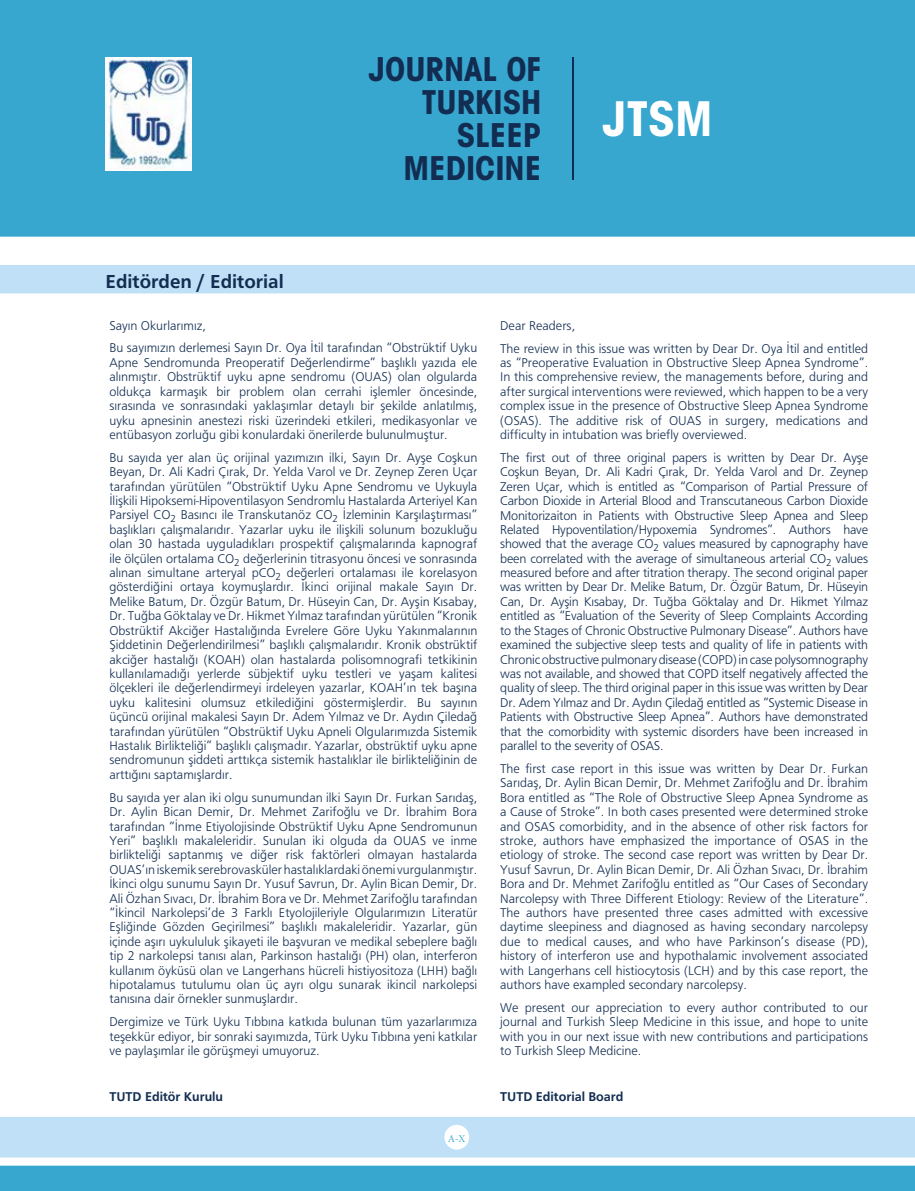
<style>
.page{position:relative;width:915px;height:1191px;background:#fff}
.page>*{position:absolute;margin:0;border:0;box-sizing:border-box;transform-origin:0 0}
.t1{font:48px "Avant Garde Cond Bold Tr";color:#fff}
.t2{font:33px/33px "Avant Garde Cond Bold Tr";color:#122d51;text-align:right}
.t3{font:500 19.5px "Frutus";color:#122d51}
.t4{font:300 13.2px/14.4px "Frutus";color:#122d51;text-align:justify}
.t5{font:500 13.2px "Frutus";color:#122d51}
.t6{font:10.5px "Berkeley Regular Tr";color:#38a7cf}
</style>
<div class="page">
<div style="left:0;top:0;width:914px;height:237px;background:#38a7cf"></div>
<div style="left:0;top:1117px;width:914px;height:40px;background:#bfe0f6"></div>
<div style="left:0;top:1165px;width:914px;height:26px;background:#38a7cf"></div>
<img style="left:105px;top:57px;width:87px;height:113px">
<hr style="left:572px;top:57px;width:1px;height:123px;background:#122d51">
<div style="left:444px;top:1124px;width:25px;height:25px;background:#fff;border-radius:50%"></div>
<div style="left:0;top:265px;width:914px;height:28px;background:#bfe0f6"></div>
<h2 class="t2" style="left:368px;top:52px;width:174px">JOURNAL OF<br>TURKISH<br>SLEEP<br>MEDICINE</h2>
<h1 class="t1" style="left:602px;top:88px;width:111px">JTSM</h1>
<h3 class="t3" style="left:106px;top:270px;width:179px">Editörden / Editorial</h3>
<p class="t4" style="left:109px;top:313px;width:369px;line-height:23px">Sayın Okurlarımız,<br>Bu sayımızın derlemesi Sayın Dr. Oya İtil tarafından “Obstrüktif Uyku</p>
<p class="t4" style="left:109px;top:355px;width:369px">Apne Sendromunda Preoperatif Değerlendirme” başlıklı yazıda ele alınmıştır. Obstrüktif uyku apne sendromu (OUAS) olan olgularda oldukça karmaşık bir problem olan cerrahi işlemler öncesinde, sırasında ve sonrasındaki yaklaşımlar detaylı bir şekilde anlatılmış, uyku apnesinin anestezi riski üzerindeki etkileri, medikasyonlar ve entübasyon zorluğu gibi konulardaki önerilerde bulunulmuştur.</p>
<p class="t4" style="left:109px;top:450px;width:369px">Bu sayıda yer alan üç orijinal yazımızın ilki, Sayın Dr. Ayşe Coşkun Beyan, Dr. Ali Kadri Çırak, Dr. Yelda Varol ve Dr. Zeynep Zeren Uçar tarafından yürütülen “Obstrüktif Uyku Apne Sendromu ve Uykuyla İlişkili Hipoksemi-Hipoventilasyon Sendromlu Hastalarda Arteriyel Kan Parsiyel CO<sub>2</sub> Basıncı ile Transkutanöz CO<sub>2</sub> İzleminin Karşılaştırması” başlıkları çalışmalarıdır. Yazarlar uyku ile ilişkili solunum bozukluğu olan 30 hastada uyguladıkları prospektif çalışmalarında kapnograf ile ölçülen ortalama CO<sub>2</sub> değerlerinin titrasyonu öncesi ve sonrasında alınan simultane arteryal pCO<sub>2</sub> değerleri ortalaması ile korelasyon gösterdiğini ortaya koymuşlardır. İkinci orijinal makale Sayın Dr.<br>Melike Batum, Dr. Özgür Batum, Dr. Hüseyin Can, Dr. Ayşin Kısabay, Dr. Tuğba Göktalay ve Dr. Hikmet Yılmaz tarafından yürütülen “Kronik Obstrüktif Akciğer Hastalığında Evrelere Göre Uyku Yakınmalarının Şiddetinin Değerlendirilmesi” başlıklı çalışmalarıdır. Kronik obstrüktif akciğer hastalığı (KOAH) olan hastalarda polisomnografi tetkikinin kullanılamadığı yerlerde sübjektif uyku testleri ve yaşam kalitesi ölçekleri ile değerlendirmeyi irdeleyen yazarlar, KOAH’ın tek başına uyku kalitesini olumsuz etkilediğini göstermişlerdir. Bu sayının üçüncü orijinal makalesi Sayın Dr. Adem Yılmaz ve Dr. Aydın Çiledağ tarafından yürütülen “Obstrüktif Uyku Apneli Olgularımızda Sistemik Hastalık Birlikteliği” başlıklı çalışmadır. Yazarlar, obstrüktif uyku apne sendromunun şiddeti arttıkça sistemik hastalıklar ile birlikteliğinin de arttığını saptamışlardır.</p>
<p class="t4" style="left:109px;top:790px;width:369px">Bu sayıda yer alan iki olgu sunumundan ilki Sayın Dr. Furkan Sarıdaş, Dr. Aylin Bican Demir, Dr. Mehmet Zarifoğlu ve Dr. İbrahim Bora tarafından “İnme Etiyolojisinde Obstrüktif Uyku Apne Sendromunun Yeri” başlıklı makaleleridir. Sunulan iki olguda da OUAS ve inme birlikteliği saptanmış ve diğer risk faktörleri olmayan hastalarda OUAS’ın iskemik serebrovasküler hastalıklardaki önemi vurgulanmıştır.<br>İkinci olgu sunumu Sayın Dr. Yusuf Savrun, Dr. Aylin Bican Demir, Dr.<br>Ali Özhan Sıvacı, Dr. İbrahim Bora ve Dr. Mehmet Zarifoğlu tarafından “İkincil Narkolepsi’de 3 Farklı Etyolojileriyle Olgularımızın Literatür Eşliğinde Gözden Geçirilmesi” başlıklı makaleleridir. Yazarlar, gün içinde aşırı uykululuk şikayeti ile başvuran ve medikal sebeplere bağlı tip 2 narkolepsi tanısı alan, Parkinson hastalığı (PH) olan, interferon kullanım öyküsü olan ve Langerhans hücreli histiyositoza (LHH) bağlı hipotalamus tutulumu olan üç ayrı olgu sunarak ikincil narkolepsi tanısına dair örnekler sunmuşlardır.</p>
<p class="t4" style="left:109px;top:1014px;width:369px">Dergimize ve Türk Uyku Tıbbına katkıda bulunan tüm yazarlarımıza teşekkür ediyor, bir sonraki sayımızda, Türk Uyku Tıbbına yeni katkılar ve paylaşımlar ile görüşmeyi umuyoruz.</p>
<p class="t5" style="left:109px;top:1088px;width:115px">TUTD Editör Kurulu</p>
<p class="t6" style="left:448px;top:1131px;width:18px">A-X</p>
<p class="t4" style="left:500px;top:313px;width:369px;line-height:23px">Dear Readers,<br>The review in this issue was written by Dear Dr. Oya İtil and entitled</p>
<p class="t4" style="left:500px;top:355px;width:369px">as “Preoperative Evaluation in Obstructive Sleep Apnea Syndrome”.<br>In this comprehensive review, the managements before, during and after surgical interventions were reviewed, which happen to be a very complex issue in the presence of Obstructive Sleep Apnea Syndrome (OSAS). The additive risk of OUAS in surgery, medications and difficulty in intubation was briefly overviewed.</p>
<p class="t4" style="left:500px;top:450px;width:369px">The first out of three original papers is written by Dear Dr. Ayşe Coşkun Beyan, Dr. Ali Kadri Çırak, Dr. Yelda Varol and Dr. Zeynep Zeren Uçar, which is entitled as “Comparison of Partial Pressure of Carbon Dioxide in Arterial Blood and Transcutaneous Carbon Dioxide Monitorizaiton in Patients with Obstructive Sleep Apnea and Sleep Related Hypoventilation/Hypoxemia Syndromes”. Authors have showed that the average CO<sub>2</sub> values measured by capnography have been correlated with the average of simultaneous arterial CO<sub>2</sub> values measured before and after titration therapy. The second original paper was written by Dear Dr. Melike Batum, Dr. Özgür Batum, Dr. Hüseyin Can, Dr. Ayşin Kısabay, Dr. Tuğba Göktalay and Dr. Hikmet Yılmaz entitled as “Evaluation of the Severity of Sleep Complaints According to the Stages of Chronic Obstructive Pulmonary Disease”. Authors have examined the subjective sleep tests and quality of life in patients with Chronic obstructive pulmonary disease (COPD) in case polysomnography was not available, and showed that COPD itself negatively affected the quality of sleep. The third original paper in this issue was written by Dear Dr. Adem Yılmaz and Dr. Aydın Çiledağ entitled as “Systemic Disease in Patients with Obstructive Sleep Apnea”. Authors have demonstrated that the comorbidity with systemic disorders have been increased in parallel to the severity of OSAS.</p>
<p class="t4" style="left:500px;top:761px;width:369px">The first case report in this issue was written by Dear Dr. Furkan Sarıdaş, Dr. Aylin Bican Demir, Dr. Mehmet Zarifoğlu and Dr. İbrahim Bora entitled as “The Role of Obstructive Sleep Apnea Syndrome as a Cause of Stroke”. In both cases presented were determined stroke and OSAS comorbidity, and in the absence of other risk factors for stroke, authors have emphasized the importance of OSAS in the etiology of stroke. The second case report was written by Dear Dr.<br>Yusuf Savrun, Dr. Aylin Bican Demir, Dr. Ali Özhan Sıvacı, Dr. İbrahim Bora and Dr. Mehmet Zarifoğlu entitled as “Our Cases of Secondary Narcolepsy with Three Different Etiology: Review of the Literature”.<br>The authors have presented three cases admitted with excessive daytime sleepiness and diagnosed as having secondary narcolepsy due to medical causes, and who have Parkinson’s disease (PD), history of interferon use and hypothalamic involvement associated with Langerhans cell histiocytosis (LCH) and by this case report, the authors have exampled secondary narcolepsy.</p>
<p class="t4" style="left:500px;top:1000px;width:369px">We present our appreciation to every author contributed to our journal and Turkish Sleep Medicine in this issue, and hope to unite with you in our next issue with new contributions and participations to Turkish Sleep Medicine.</p>
<p class="t5" style="left:500px;top:1088px;width:125px">TUTD Editorial Board</p>
</div>
